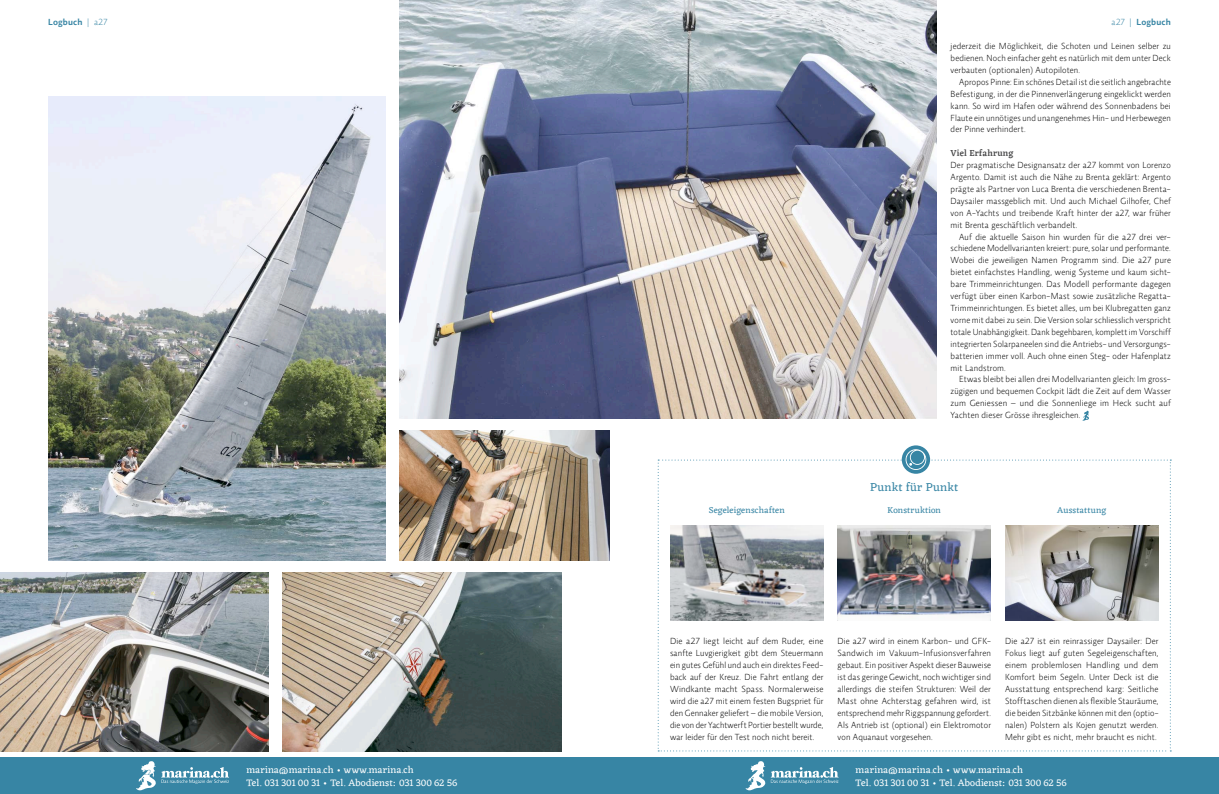
<style>
.page{position:relative;width:1219px;height:794px;background:#fff}
.page>*{position:absolute;margin:0;border:0;box-sizing:border-box;transform-origin:0 0}
.t1{font:12px "Eczar";letter-spacing:.015em;color:#3785a4}
.t2{font:10px/13px "Eczar";letter-spacing:.005em;color:#fff}
.t3{font:300 9px/11.9px "Relato Sans OT";letter-spacing:.02em;color:#000;text-align:justify}
.t4{font:9px "Eczar";letter-spacing:.015em;color:#3785a4}
.t5{font:600 9px "Relato Sans OT";letter-spacing:.025em;color:#3785a4}
.t6{font:500 9px "Eczar";letter-spacing:.015em;color:#404041}
.s1{font-weight:300}
</style>
<div class="page">
<img style="left:400px;top:0;width:536px;height:418px">
<img style="left:283px;top:573px;width:278px;height:178px">
<img style="left:0;top:573px;width:268px;height:178px">
<img style="left:400px;top:430px;width:209px;height:131px">
<img style="left:48px;top:97px;width:338px;height:464px">
<div style="left:0;top:757px;width:1219px;height:37px;background:#3785a4"></div>
<svg style="left:136px;top:761px;width:93px;height:29px"></svg>
<svg style="left:745px;top:761px;width:94px;height:29px"></svg>
<svg style="left:902px;top:445px;width:28px;height:29px"></svg>
<svg style="left:658px;top:449px;width:513px;height:302px"></svg>
<img style="left:670px;top:525px;width:153px;height:95px">
<img style="left:837px;top:525px;width:154px;height:95px">
<img style="left:1005px;top:525px;width:153px;height:95px">
<svg style="left:1082px;top:411px;width:7px;height:10px"></svg>
<p class="t5" style="left:48px;top:17px;width:61px">Logbuch <span class="s1">| a27</span></p>
<p class="t5" style="left:1111px;top:17px;width:61px"><span class="s1">a27 |</span> Logbuch</p>
<p class="t3" style="left:951px;top:40px;width:222px">jederzeit die Möglichkeit, die Schoten und Leinen selber zu bedienen. Noch einfacher geht es natürlich mit dem unter Deck verbauten (optionalen) Autopiloten.</p>
<p class="t3" style="left:951px;top:76px;width:222px;text-indent:9px">Apropos Pinne: Ein schönes Detail ist die seitlich angebrachte Befestigung, in der die Pinnenverlängerung eingeklickt werden kann. So wird im Hafen oder während des Sonnenbadens bei Flaute ein unnötiges und unangenehmes Hin- und Herbewegen der Pinne verhindert.</p>
<p class="t6" style="left:951px;top:148px;width:64px">Viel Erfahrung</p>
<p class="t3" style="left:951px;top:159px;width:222px;text-align:left">Der pragmatische Designansatz der a27 kommt von Lorenzo Argento. Damit ist auch die Nähe zu Brenta geklärt: Argento prägte als Partner von Luca Brenta die verschiedenen Brenta-- Daysailer massgeblich mit. Und auch Michael Gilhofer, Chef von A-Yachts und treibende Kraft hinter der a27, war früher mit Brenta geschäftlich verbandelt.</p>
<p class="t3" style="left:951px;top:230px;width:222px;text-indent:9px">Auf die aktuelle Saison hin wurden für die a27 drei ver&shy;schiedene Modellvarianten kreiert: pure, solar und performante.<br>Wobei die jeweiligen Namen Programm sind. Die a27 pure bietet einfachstes Handling, wenig Systeme und kaum sicht&shy;bare Trimmeinrichtungen. Das Modell performante dagegen verfügt über einen Karbon-Mast sowie zusätzliche Regatta-Trimmeinrichtungen. Es bietet alles, um bei Klubregatten ganz vorne mit dabei zu sein. Die Version solar schliesslich verspricht totale Unabhängigkeit. Dank begehbaren, komplett im Vorschiff integrierten Solarpaneelen sind die Antriebs- und Versorgungs&shy;batterien immer voll. Auch ohne einen Steg- oder Hafenplatz mit Landstrom.</p>
<p class="t3" style="left:951px;top:373px;width:222px;text-indent:9px">Etwas bleibt bei allen drei Modellvarianten gleich: Im gross&shy;zügigen und bequemen Cockpit lädt die Zeit auf dem Wasser zum Geniessen – und die Sonnenliege im Heck sucht auf Yachten dieser Grösse ihresgleichen.</p>
<h1 class="t1" style="left:870px;top:479px;width:89px">Punkt für Punkt</h1>
<p class="t4" style="left:709px;top:504px;width:77px">Segeleigenschaften</p>
<p class="t4" style="left:887px;top:504px;width:55px">Konstruktion</p>
<p class="t4" style="left:1057px;top:504px;width:51px">Ausstattung</p>
<p class="t3" style="left:670px;top:635px;width:155px">Die a27 liegt leicht auf dem Ruder, eine sanfte Luvgierigkeit gibt dem Steuermann ein gutes Gefühl und auch ein direktes Feed&shy;back auf der Kreuz. Die Fahrt entlang der Windkante macht Spass. Normalerweise wird die a27 mit einem festen Bugspriet für den Gennaker geliefert – die mobile Version, die von der Yachtwerft Portier bestellt wurde, war leider für den Test noch nicht bereit.</p>
<p class="t3" style="left:837px;top:635px;width:155px">Die a27 wird in einem Karbon- und GFK-Sandwich im Vakuum-Infusionsverfahren gebaut. Ein positiver Aspekt dieser Bauweise ist das geringe Gewicht, noch wichtiger sind allerdings die steifen Strukturen: Weil der Mast ohne Achterstag gefahren wird, ist entsprechend mehr Riggspannung gefordert.<br>Als Antrieb ist (optional) ein Elektromotor von Aquanaut vorgesehen.</p>
<p class="t3" style="left:1005px;top:635px;width:155px">Die a27 ist ein reinrassiger Daysailer: Der Fokus liegt auf guten Segeleigenschaften, einem problemlosen Handling und dem Komfort beim Segeln. Unter Deck ist die Ausstattung entsprechend karg: Seitliche Stofftaschen dienen als flexible Stauräume, die beiden Sitzbänke können mit den (optio&shy;nalen) Polstern als Kojen genutzt werden.<br>Mehr gibt es nicht, mehr braucht es nicht.</p>
<p class="t2" style="left:246px;top:763px;width:213px">marina@marina.ch • www.marina.ch<br>Tel. 031 301 00 31 • Tel. Abodienst: 031 300 62 56</p>
<p class="t2" style="left:856px;top:763px;width:213px">marina@marina.ch • www.marina.ch<br>Tel. 031 301 00 31 • Tel. Abodienst: 031 300 62 56</p>
</div>
